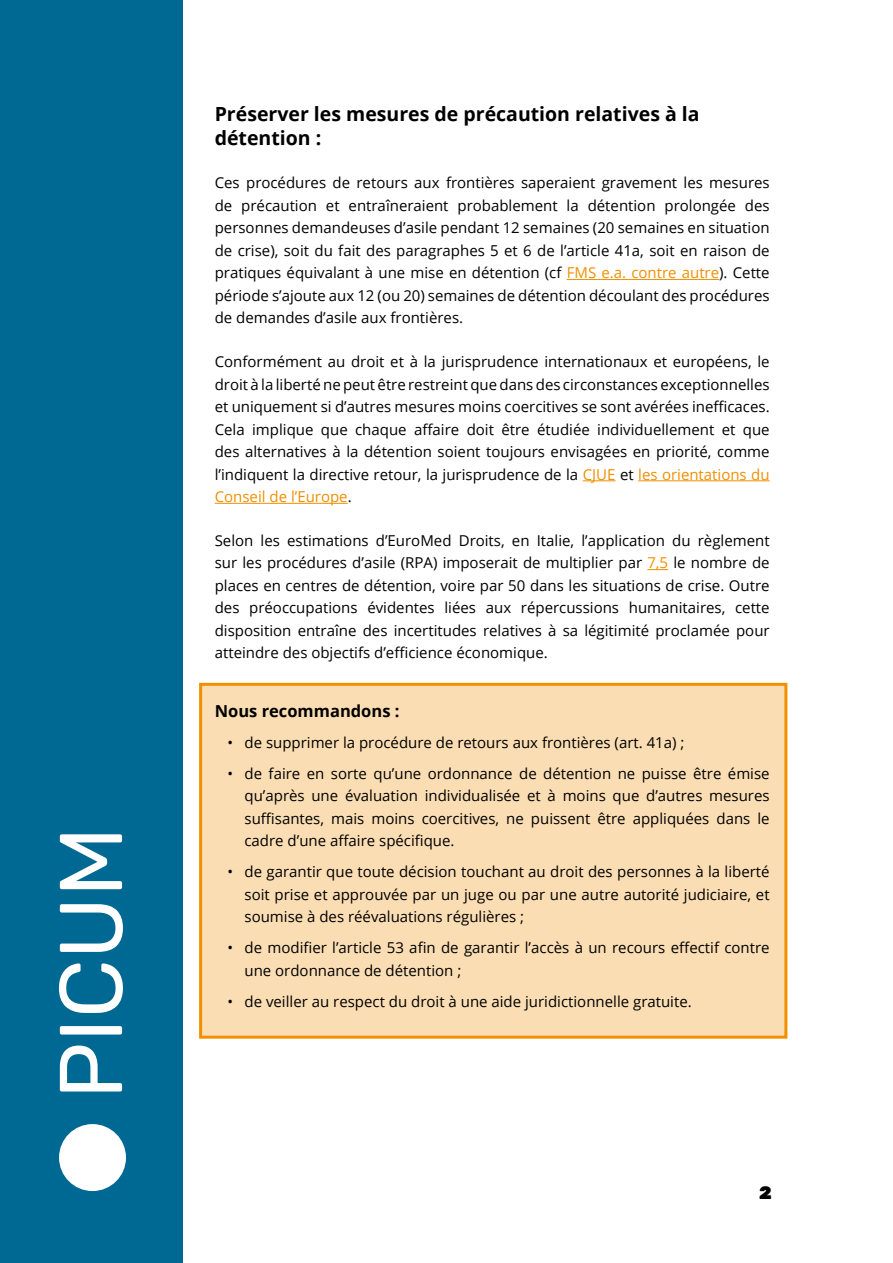
<style>
.page{position:relative;width:893px;height:1263px;background:#fff}
.page>*{position:absolute;margin:0;border:0;box-sizing:border-box;transform-origin:0 0}
.t1{font:88.8px "Rubik";color:#fff}
.t2{font:700 19.5px/23.4px "Open Sans";color:#000}
.t3{font:900 18px "Rubik";color:#000}
.t4{font:700 16.5px "Open Sans";color:#000}
.t5{font:15px/22.5px "Open Sans";color:#000;text-align:justify}
.s1{color:#f18f01}
</style>
<div class="page">
<div style="left:200px;top:684px;width:587px;height:354px;background:#faddb3"></div>
<div style="left:199px;top:683px;width:588px;height:356px;border:3px solid #f18f01"></div>
<div style="left:0;top:0;width:183px;height:1263px;background:#006993"></div>
<div style="left:59px;top:1124px;width:67px;height:67px;background:#fff;border-radius:50%"></div>
<hr style="left:567px;top:279px;width:152px;height:1px;background:#f18f01">
<hr style="left:583px;top:480px;width:32px;height:1px;background:#f18f01">
<hr style="left:638px;top:480px;width:132px;height:1px;background:#f18f01">
<hr style="left:215px;top:503px;width:133px;height:1px;background:#f18f01">
<svg style="left:647px;top:569px;width:21px;height:1px"></svg>
<h1 class="t1" style="left:41px;top:1099px;width:274px;rotate:-90deg">PICUM</h1>
<h2 class="t2" style="left:215px;top:102px;width:486px">Préserver les mesures de précaution relatives à la détention :</h2>
<p class="t5" style="left:215px;top:171px;width:556px">Ces procédures de retours aux frontières saperaient gravement les mesures de précaution et entraîneraient probablement la détention prolongée des personnes demandeuses d’asile pendant 12 semaines (20 semaines en situation de crise), soit du fait des paragraphes 5 et 6 de l’article 41a, soit en raison de pratiques équivalant à une mise en détention (cf <span class="s1">FMS e.a. contre autre</span>). Cette période s’ajoute aux 12 (ou 20) semaines de détention découlant des procédures de demandes d’asile aux frontières.</p>
<p class="t5" style="left:215px;top:350px;width:556px">Conformément au droit et à la jurisprudence internationaux et européens, le droit à la liberté ne peut être restreint que dans des circonstances exceptionnelles et uniquement si d’autres mesures moins coercitives se sont avérées inefficaces.<br>Cela implique que chaque affaire doit être étudiée individuellement et que des alternatives à la détention soient toujours envisagées en priorité, comme l’indiquent la directive retour, la jurisprudence de la <span class="s1">CJUE</span> et <span class="s1">les orientations du Conseil de l’Europe</span>.</p>
<p class="t5" style="left:215px;top:529px;width:556px">Selon les estimations d’EuroMed Droits, en Italie, l’application du règlement sur les procédures d’asile (RPA) imposerait de multiplier par <span class="s1">7,5</span> le nombre de places en centres de détention, voire par 50 dans les situations de crise. Outre des préoccupations évidentes liées aux répercussions humanitaires, cette disposition entraîne des incertitudes relatives à sa légitimité proclamée pour atteindre des objectifs d’efficience économique.</p>
<p class="t4" style="left:215px;top:699px;width:186px">Nous recommandons :</p>
<p class="t5" style="left:227px;top:730px;width:458px">• de supprimer la procédure de retours aux frontières (art. 41a) ;</p>
<p class="t5" style="left:244px;top:761px;width:527px;text-indent:-17px">• de faire en sorte qu’une ordonnance de détention ne puisse être émise qu’après une évaluation individualisée et à moins que d’autres mesures suffisantes, mais moins coercitives, ne puissent être appliquées dans le cadre d’une affaire spécifique.</p>
<p class="t5" style="left:244px;top:860px;width:527px;text-indent:-17px">• de garantir que toute décision touchant au droit des personnes à la liberté soit prise et approuvée par un juge ou par une autre autorité judiciaire, et soumise à des réévaluations régulières ;</p>
<p class="t5" style="left:244px;top:936px;width:527px;text-indent:-17px">• de modifier l’article 53 afin de garantir l’accès à un recours effectif contre une ordonnance de détention ;</p>
<p class="t5" style="left:227px;top:989px;width:466px">• de veiller au respect du droit à une aide juridictionnelle gratuite.</p>
<p class="t3" style="left:759px;top:1182px;width:14px">2</p>
</div>
